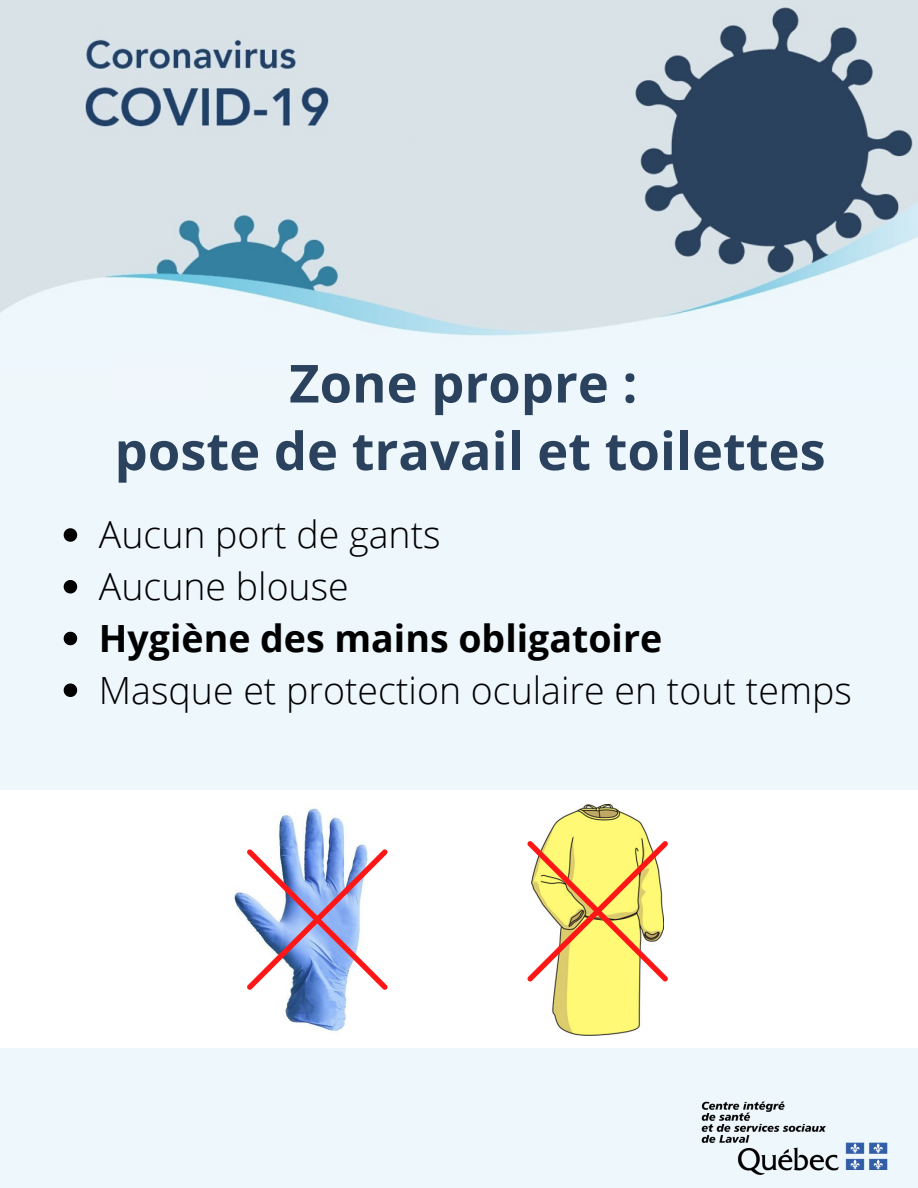
<style>
.page{position:relative;width:918px;height:1188px;background:#fff}
.page>*{position:absolute;margin:0;border:0;box-sizing:border-box;transform-origin:0 0}
.t1{font:700 52.5px/67.5px "Open Sans";color:#2a425e;text-align:center}
.t2{font:300 37.5px/51.8px "Open Sans";color:#000}
.t3{font:700 37.5px "Open Sans";color:#000}
</style>
<div class="page">
<img style="left:0;top:0;width:918px;height:1188px">
<img style="left:684px;top:1084px;width:221px;height:104px">
<div style="left:0;top:790px;width:918px;height:257px;background:#fff"></div>
<img style="left:234px;top:804px;width:133px;height:227px">
<img style="left:545px;top:804px;width:119px;height:231px">
<svg style="left:527px;top:841px;width:141px;height:140px"></svg>
<svg style="left:247px;top:849px;width:141px;height:141px"></svg>
<svg style="left:64px;top:528px;width:13px;height:14px"></svg>
<svg style="left:64px;top:580px;width:13px;height:13px"></svg>
<svg style="left:64px;top:632px;width:13px;height:13px"></svg>
<svg style="left:64px;top:683px;width:13px;height:14px"></svg>
<h1 class="t1" style="left:115px;top:348px;width:713px">Zone propre :<br>poste de travail et toilettes</h1>
<p class="t2" style="left:99px;top:508px;width:343px">Aucun port de gants<br>Aucune blouse</p>
<p class="t3" style="left:99px;top:612px;width:565px">Hygiène des mains obligatoire</p>
<p class="t2" style="left:99px;top:663px;width:754px">Masque et protection oculaire en tout temps</p>
</div>
